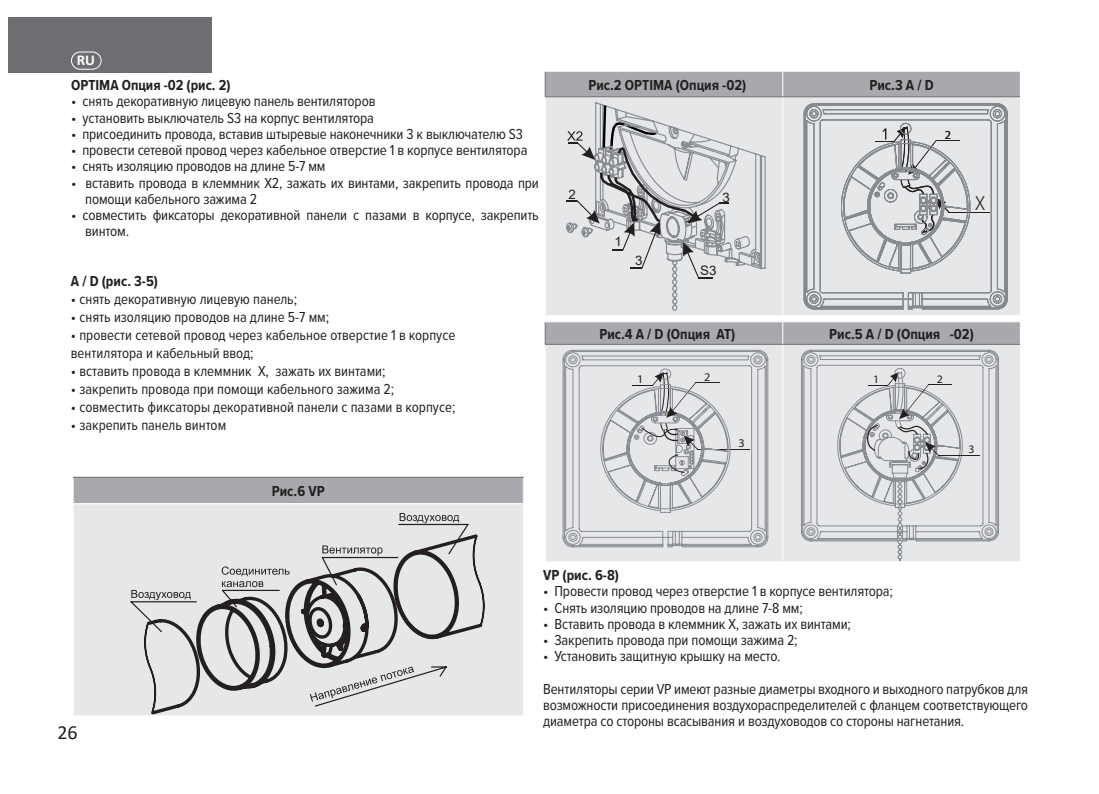
<style>
.page{position:relative;width:1099px;height:794px;background:#fff}
.page>*{position:absolute;margin:0;border:0;box-sizing:border-box;transform-origin:0 0}
.t1{font:300 20.75px "Proxima Nova Cond";color:#231f20}
.t2{font:20px "Calibri";color:#231f20}
.t3{font:15px/16.2px "Proxima Nova Cond";letter-spacing:-.01em;color:#231f20}
.t4{font:700 15px "Proxima Nova Cond";color:#231f20}
.t5{font:700 15px "Calibri";color:#fff}
.t6{font:13px "Arial";color:#231f20}
.t7{font:12.25px "Myriad Pro";color:#231f20}
.t8{font:11.75px "Myriad Pro";color:#231f20;scale:1.04 1}
.t9{font:11.5px "Myriad Pro";color:#231f20}
</style>
<div class="page">
<div style="left:9px;top:17px;width:203px;height:56px;background:#6d6e71"></div>
<div style="left:71px;top:52px;width:30px;height:18px;border:1px solid #fff;border-radius:9px"></div>
<div style="left:546px;top:345px;width:473px;height:216px;background:#e6e7e8"></div>
<hr style="left:782px;top:345px;width:1px;height:216px;background:#fff">
<svg style="left:545px;top:322px;width:475px;height:22px;background:#a7a9ac"></svg>
<hr style="left:545px;top:344px;width:237px;height:1px;background:#6d6e71">
<hr style="left:782px;top:344px;width:238px;height:1px;background:#6d6e71">
<div style="left:546px;top:97px;width:473px;height:218px;background:#e6e7e8"></div>
<hr style="left:782px;top:97px;width:1px;height:218px;background:#fff">
<div style="left:545px;top:72px;width:475px;height:24px;background:#a7a9ac"></div>
<hr style="left:545px;top:96px;width:237px;height:1px;background:#6d6e71">
<hr style="left:782px;top:96px;width:238px;height:1px;background:#6d6e71">
<svg style="left:800px;top:349px;width:199px;height:212px;background:#d7d8da"></svg>
<hr style="left:938px;top:455px;width:41px;height:1px;background:#231f20">
<svg style="left:866px;top:370px;width:85px;height:164px;background:#cccdcf"></svg>
<svg style="left:562px;top:349px;width:207px;height:199px;background:#d5d6d8"></svg>
<svg style="left:632px;top:371px;width:87px;height:102px;background:#cacbcd"></svg>
<svg style="left:565px;top:101px;width:201px;height:210px;background:#dedfe1"></svg>
<svg style="left:566px;top:103px;width:163px;height:177px;background:#cacbcd"></svg>
<div style="left:73px;top:477px;width:450px;height:27px;background:#a7a9ac"></div>
<div style="left:73px;top:504px;width:450px;height:212px;background:#e6e7e8"></div>
<svg style="left:73px;top:478px;width:1px;height:25px"></svg>
<svg style="left:523px;top:477px;width:1px;height:26px"></svg>
<hr style="left:73px;top:504px;width:1px;height:211px;background:#fff">
<hr style="left:73px;top:477px;width:450px;height:1px;background:#6d6e71">
<hr style="left:73px;top:503px;width:450px;height:1px;background:#fff">
<hr style="left:73px;top:715px;width:450px;height:1px;background:#fff">
<svg style="left:803px;top:103px;width:205px;height:207px;background:#cecfd1"></svg>
<svg style="left:874px;top:125px;width:86px;height:108px;background:#c5c6c8"></svg>
<svg style="left:130px;top:523px;width:339px;height:93px"></svg>
<svg style="left:144px;top:532px;width:341px;height:183px"></svg>
<svg style="left:399px;top:513px;width:60px;height:10px"></svg>
<svg style="left:222px;top:566px;width:67px;height:21px"></svg>
<svg style="left:131px;top:590px;width:60px;height:10px"></svg>
<svg style="left:310px;top:666px;width:104px;height:35px"></svg>
<svg style="left:322px;top:545px;width:60px;height:10px"></svg>
<p class="t5" style="left:77px;top:54px;width:20px">RU</p>
<p class="t4" style="left:71px;top:79px;width:161px">OPTIMA Опция -02 (рис. 2)</p>
<p class="t3" style="left:71px;top:94px;width:306px">• снять декоративную лицевую панель вентиляторов</p>
<p class="t3" style="left:71px;top:110px;width:304px">• установить выключатель S3 на корпус вентилятора</p>
<p class="t3" style="left:71px;top:126px;width:453px">• присоединить провода, вставив штыревые наконечники 3 к выключателю S3</p>
<p class="t3" style="left:71px;top:143px;width:458px">• провести сетевой провод через кабельное отверстие 1 в корпусе вентилятора</p>
<p class="t3" style="left:71px;top:159px;width:256px">• снять изоляцию проводов на длине 5-7 мм</p>
<p class="t3" style="left:85px;top:175px;width:455px;text-indent:-14px">• вставить провода в клеммник Х2, зажать их винтами, закрепить провода при помощи кабельного зажима 2</p>
<p class="t3" style="left:85px;top:208px;width:455px;text-indent:-14px">• совместить фиксаторы декоративной панели с пазами в корпусе, закрепить винтом.</p>
<p class="t4" style="left:71px;top:275px;width:89px">A / D (рис. 3-5)</p>
<p class="t3" style="left:71px;top:292px;width:228px">• снять декоративную лицевую панель;</p>
<p class="t3" style="left:71px;top:310px;width:260px">• снять изоляцию проводов на длине 5-7 мм;</p>
<p class="t3" style="left:71px;top:327px;width:386px;line-height:18px">• провести сетевой провод через кабельное отверстие 1 в корпусе вентилятора и кабельный ввод;</p>
<p class="t3" style="left:71px;top:364px;width:316px">• вставить провода в клеммник Х, зажать их винтами;</p>
<p class="t3" style="left:71px;top:382px;width:325px">• закрепить провода при помощи кабельного зажима 2;</p>
<p class="t3" style="left:71px;top:400px;width:386px">• совместить фиксаторы декоративной панели с пазами в корпусе;</p>
<p class="t3" style="left:71px;top:418px;width:157px">• закрепить панель винтом</p>
<p class="t4" style="left:272px;top:485px;width:54px">Рис.6 VP</p>
<p class="t4" style="left:588px;top:79px;width:159px">Рис.2 OPTIMA (Опция -02)</p>
<p class="t4" style="left:869px;top:79px;width:66px">Рис.3 A / D</p>
<p class="t7" style="left:944px;top:127px;width:8px">2</p>
<p class="t6" style="left:568px;top:185px;width:9px">2</p>
<p class="t6" style="left:722px;top:189px;width:9px">3</p>
<p class="t6" style="left:614px;top:233px;width:9px">1</p>
<p class="t6" style="left:635px;top:253px;width:9px">3</p>
<p class="t6" style="left:700px;top:263px;width:18px">S3</p>
<h1 class="t1" style="left:975px;top:194px;width:12px">X</h1>
<p class="t4" style="left:599px;top:328px;width:137px">Рис.4 A / D (Опция AT)</p>
<p class="t4" style="left:829px;top:328px;width:146px">Рис.5 A / D (Опция -02)</p>
<p class="t8" style="left:637px;top:372px;width:8px">1</p>
<p class="t8" style="left:704px;top:370px;width:8px">2</p>
<p class="t8" style="left:738px;top:436px;width:8px">3</p>
<p class="t9" style="left:873px;top:372px;width:8px">1</p>
<p class="t9" style="left:936px;top:372px;width:8px">2</p>
<p class="t9" style="left:968px;top:442px;width:8px">3</p>
<h2 class="t2" style="left:57px;top:721px;width:22px">26</h2>
<p class="t4" style="left:543px;top:569px;width:77px">VP (рис. 6-8)</p>
<p class="t3" style="left:543px;top:584px;width:351px">• Провести провод через отверстие 1 в корпусе вентилятора;</p>
<p class="t3" style="left:543px;top:600px;width:261px">• Снять изоляцию проводов на длине 7-8 мм;</p>
<p class="t3" style="left:543px;top:616px;width:309px">• Вставить провода в клеммник Х, зажать их винтами;</p>
<p class="t3" style="left:543px;top:633px;width:256px">• Закрепить провода при помощи зажима 2;</p>
<p class="t3" style="left:543px;top:641px;width:486px;line-height:32.5px">• Установить защитную крышку на место.<br>Вентиляторы серии VP имеют разные диаметры входного и выходного патрубков для</p>
<p class="t3" style="left:543px;top:698px;width:486px">возможности присоединения воздухораспределителей с фланцем соответствующего диаметра со стороны всасывания и воздуховодов со стороны нагнетания.</p>
</div>
